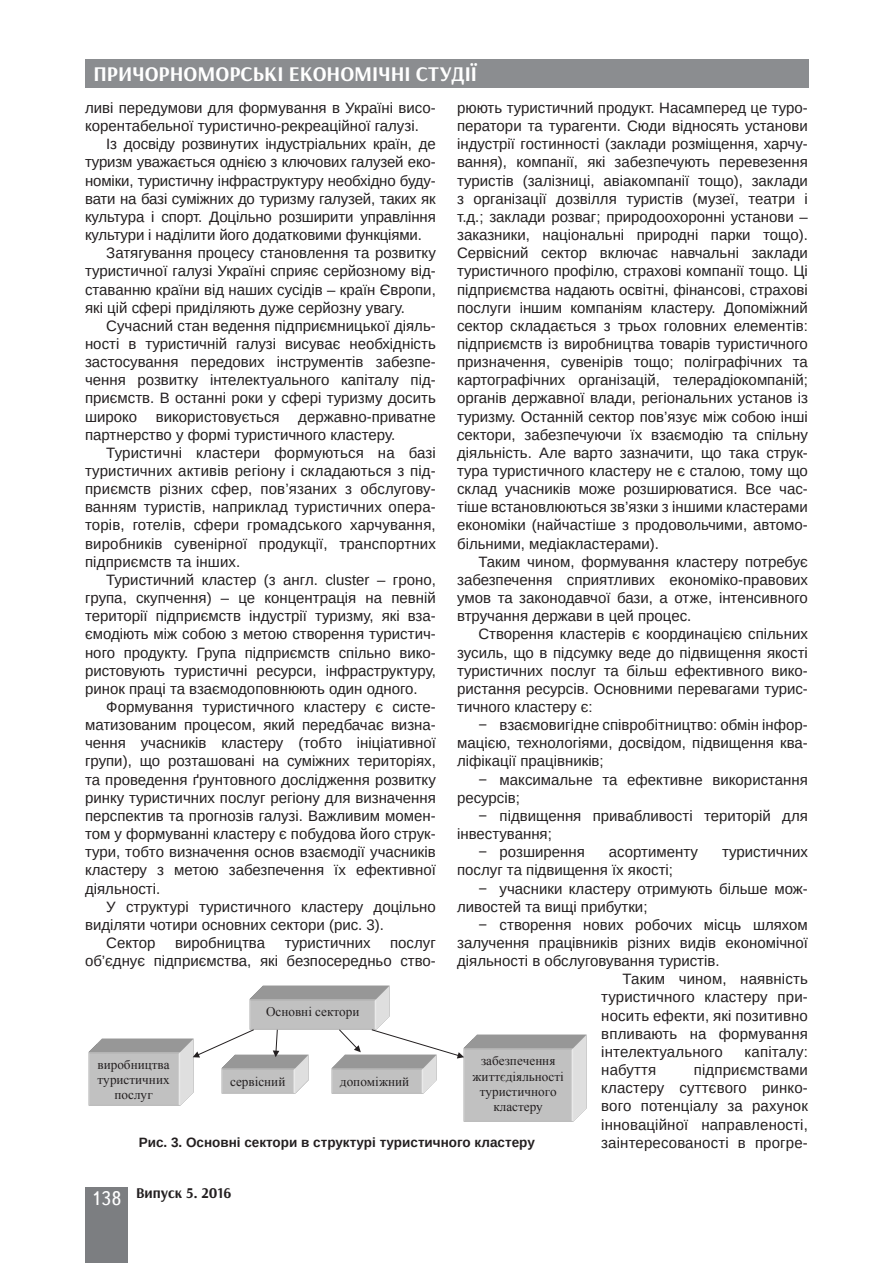
<style>
.page{position:relative;width:893px;height:1263px;background:#fff}
.page>*{position:absolute;margin:0;border:0;box-sizing:border-box;transform-origin:0 0}
.t1{font:700 21px "Arsenal";color:#fff}
.Текст_основной{font:15px/18.1px "Arimo";color:#231f20;text-align:justify}
.t2{font:700 15px "Arsenal";color:#231f20}
.Рисунок{font:700 13.5px "Arimo";color:#231f20}
.t3{font:13.2px/15.3px "Times New Roman";color:#231f20;text-align:center}
.s1{font-family:"Ukrainian Text";font-weight:400;font-size:19.5px;color:#fff}
</style>
<div class="page">
<div style="left:85px;top:59px;width:723px;height:29px;background:#8b8d90"></div>
<div style="left:85px;top:1186px;width:43px;height:76px;background:#7c7e81"></div>
<img style="left:250px;top:985px;width:140px;height:45px">
<div style="left:250px;top:1004px;width:125px;height:21px;background:#c1c1c1"></div>
<img style="left:88px;top:1038px;width:105px;height:68px">
<div style="left:89px;top:1057px;width:90px;height:44px;background:#c1c1c1"></div>
<img style="left:222px;top:1054px;width:87px;height:40px">
<img style="left:222px;top:1073px;width:72px;height:16px">
<img style="left:332px;top:1054px;width:104px;height:39px">
<img style="left:332px;top:1073px;width:90px;height:16px">
<img style="left:464px;top:1035px;width:122px;height:86px">
<div style="left:464px;top:1053px;width:108px;height:64px;background:#c1c1c1"></div>
<svg style="left:193px;top:1029px;width:62px;height:28px"></svg>
<svg style="left:273px;top:1029px;width:6px;height:28px"></svg>
<svg style="left:338px;top:1028px;width:23px;height:24px"></svg>
<svg style="left:371px;top:1029px;width:93px;height:29px"></svg>
<h1 class="t1" style="left:94px;top:61px;width:385px">ПРИЧОРНОМОРСЬКІ ЕКОНОМІЧНІ СТУДІЇ</h1>
<p class="Текст_основной" style="left:457px;top:99px;width:352px">рюють туристичний продукт. Насамперед це туро&shy;ператори та турагенти. Сюди відносять установи індустрії гостинності (заклади розміщення, харчу&shy;вання), компанії, які забезпечують перевезення туристів (залізниці, авіакомпанії тощо), заклади з організації дозвілля туристів (музеї, театри і т.д.; заклади розваг; природоохоронні установи – заказники, національні природні парки тощо).<br>Сервісний сектор включає навчальні заклади туристичного профілю, страхові компанії тощо. Ці підприємства надають освітні, фінансові, страхові послуги іншим компаніям кластеру. Допоміжний сектор складається з трьох головних елементів: підприємств із виробництва товарів туристичного призначення, сувенірів тощо; поліграфічних та картографічних організацій, телерадіокомпаній; органів державної влади, регіональних установ із туризму. Останній сектор пов’язує між собою інші сектори, забезпечуючи їх взаємодію та спільну діяльність. Але варто зазначити, що така струк&shy;тура туристичного кластеру не є сталою, тому що склад учасників може розширюватися. Все час&shy;тіше встановлюються зв’язки з іншими кластерами економіки (найчастіше з продовольчими, автомо&shy;більними, медіакластерами).</p>
<p class="Текст_основной" style="left:457px;top:553px;width:352px;text-indent:21px">Таким чином, формування кластеру потребує забезпечення сприятливих економіко-правових умов та законодавчої бази, а отже, інтенсивного втручання держави в цей процес.</p>
<p class="Текст_основной" style="left:457px;top:625px;width:352px;text-indent:21px">Створення кластерів є координацією спільних зусиль, що в підсумку веде до підвищення якості туристичних послуг та більш ефективного вико&shy;ристання ресурсів. Основними перевагами турис&shy;тичного кластеру є:</p>
<p class="Текст_основной" style="left:457px;top:716px;width:352px;text-indent:21px">− взаємовигідне співробітництво: обмін інфор&shy;мацією, технологіями, досвідом, підвищення ква&shy;ліфікації працівників;</p>
<p class="Текст_основной" style="left:457px;top:770px;width:352px;text-indent:21px">− максимальне та ефективне використання ресурсів;</p>
<p class="Текст_основной" style="left:457px;top:807px;width:352px;text-indent:21px">− підвищення привабливості територій для інвестування;</p>
<p class="Текст_основной" style="left:478px;top:843px;width:108px">− розширення</p>
<p class="Текст_основной" style="left:609px;top:843px;width:91px">асортименту</p>
<p class="Текст_основной" style="left:722px;top:843px;width:87px">туристичних</p>
<p class="Текст_основной" style="left:457px;top:861px;width:217px">послуг та підвищення їх якості;</p>
<p class="Текст_основной" style="left:457px;top:879px;width:352px;text-indent:21px">− учасники кластеру отримують більше мож&shy;ливостей та вищі прибутки;</p>
<p class="Текст_основной" style="left:457px;top:916px;width:352px;text-indent:21px">− створення нових робочих місць шляхом залучення працівників різних видів економічної діяльності в обслуговування туристів.</p>
<p class="Текст_основной" style="left:601px;top:970px;width:208px;text-indent:21px">Таким чином, наявність туристичного кластеру при&shy;носить ефекти, які позитивно впливають на формування інтелектуального</p>
<p class="Текст_основной" style="left:85px;top:99px;width:352px">ливі передумови для формування в Україні висо&shy;корентабельної туристично-рекреаційної галузі.</p>
<p class="Текст_основной" style="left:85px;top:135px;width:352px;text-indent:21px">Із досвіду розвинутих індустріальних країн, де туризм уважається однією з ключових галузей еко&shy;номіки, туристичну інфраструктуру необхідно буду&shy;вати на базі суміжних до туризму галузей, таких як культура і спорт. Доцільно розширити управління культури і наділити його додатковими функціями.</p>
<p class="Текст_основной" style="left:85px;top:244px;width:352px;text-indent:21px">Затягування процесу становлення та розвитку туристичної галузі Україні сприяє серйозному від&shy;ставанню країни від наших сусідів – країн Європи, які цій сфері приділяють дуже серйозну увагу.</p>
<p class="Текст_основной" style="left:85px;top:317px;width:352px;text-indent:21px">Сучасний стан ведення підприємницької діяль&shy;ності в туристичній галузі висуває необхідність застосування передових інструментів забезпе&shy;чення розвитку інтелектуального капіталу під&shy;приємств. В останні роки у сфері туризму досить широко використовується державно-приватне партнерство у формі туристичного кластеру.</p>
<p class="Текст_основной" style="left:85px;top:444px;width:352px;text-indent:21px">Туристичні кластери формуються на базі туристичних активів регіону і складаються з під&shy;приємств різних сфер, пов’язаних з обслугову&shy;ванням туристів, наприклад туристичних опера&shy;торів, готелів, сфери громадського харчування, виробників сувенірної продукції, транспортних підприємств та інших.</p>
<p class="Текст_основной" style="left:85px;top:571px;width:352px;text-indent:21px">Туристичний кластер (з англ. сluster – гроно, група, скупчення) – це концентрація на певній території підприємств індустрії туризму, які вза&shy;ємодіють між собою з метою створення туристич&shy;ного продукту. Група підприємств спільно вико&shy;ристовують туристичні ресурси, інфраструктуру, ринок праці та взаємодоповнюють один одного.</p>
<p class="Текст_основной" style="left:85px;top:698px;width:352px;text-indent:21px">Формування туристичного кластеру є систе&shy;матизованим процесом, який передбачає визна&shy;чення учасників кластеру (тобто ініціативної групи), що розташовані на суміжних територіях, та проведення ґрунтовного дослідження розвитку ринку туристичних послуг регіону для визначення перспектив та прогнозів галузі. Важливим момен&shy;том у формуванні кластеру є побудова його струк&shy;тури, тобто визначення основ взаємодії учасників кластеру з метою забезпечення їх ефективної діяльності.</p>
<p class="Текст_основной" style="left:85px;top:897px;width:352px;text-indent:21px">У структурі туристичного кластеру доцільно виділяти чотири основних сектори (рис. 3).</p>
<p class="Текст_основной" style="left:106px;top:934px;width:51px">Сектор</p>
<p class="Текст_основной" style="left:175px;top:934px;width:91px">виробництва</p>
<p class="Текст_основной" style="left:285px;top:934px;width:87px">туристичних</p>
<p class="Текст_основной" style="left:85px;top:934px;width:352px;text-align:right">послуг<br>об’єднує підприємства, які безпосередньо ство-</p>
<p class="t3" style="left:266px;top:1004px;width:95px">Основні сектори</p>
<p class="Текст_основной" style="left:744px;top:1043px;width:65px">капіталу:</p>
<p class="t3" style="left:473px;top:1053px;width:93px">забезпечення життєдіяльності туристичного кластеру</p>
<p class="Рисунок" style="left:139px;top:1133px;width:398px">Рис. 3. Основні сектори в структурі туристичного кластеру</p>
<p class="t3" style="left:98px;top:1056px;width:74px">виробництва туристичних послуг</p>
<p class="Текст_основной" style="left:601px;top:1061px;width:57px">набуття</p>
<p class="Текст_основной" style="left:601px;top:1061px;width:208px;text-indent:92px">підприємствами кластеру суттєвого ринко&shy;вого потенціалу за рахунок інноваційної направленості, заінтересованості в прогре-</p>
<p class="t3" style="left:230px;top:1073px;width:57px">сервісний</p>
<p class="t3" style="left:340px;top:1073px;width:71px">допоміжний</p>
<p class="t2" style="left:91px;top:1183px;width:142px"><span class="s1">138</span> Випуск 5. 2016</p>
</div>
